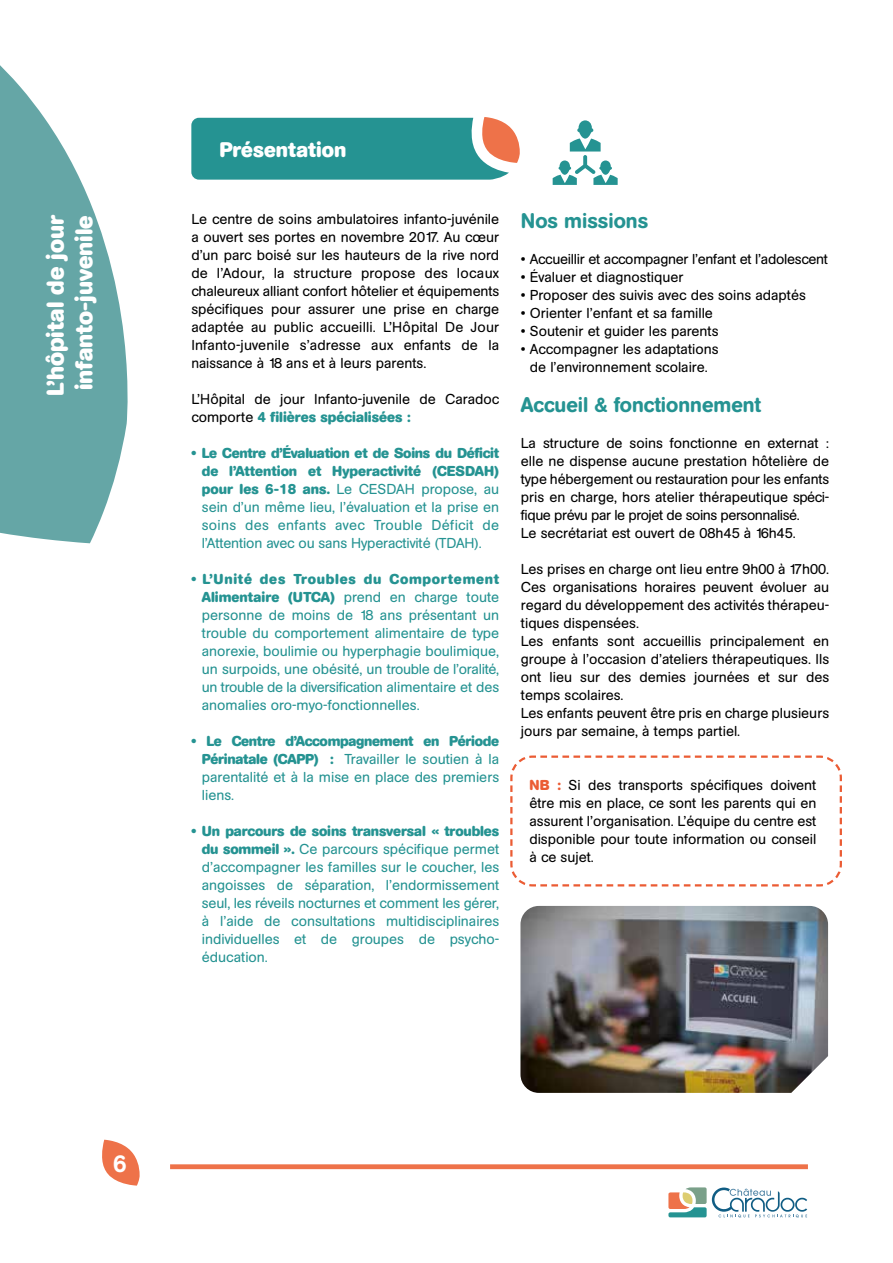
<style>
.page{position:relative;width:893px;height:1263px;background:#fff}
.page>*{position:absolute;margin:0;border:0;box-sizing:border-box;transform-origin:0 0}
.t1{font:700 24px/28.8px "AG Book Rounded";color:#fff}
.t2{font:500 24px "AG Book Rounded";color:#fff}
.t3{font:500 21px "AG Book Rounded";color:#259392}
.t4{font:700 21px "AG Book Rounded";color:#fff}
.t5{font:14.25px/18px "AG Book Rounded";color:#000}
.t6{font:14.25px/18px "AG Book Rounded";color:#259392;text-align:justify}
.t7{font:14.25px "AG Book Rounded";letter-spacing:-.02em;color:#000}
.s1{font-weight:700;color:#259392}
.s2{font-weight:700}
.s3{font-weight:700;color:#eb5c34}
</style>
<div class="page">
<svg style="left:510px;top:755px;width:332px;height:132px"></svg>
<div style="left:170px;top:1164px;width:638px;height:5px;background:#ee7249"></div>
<svg style="left:102px;top:1140px;width:38px;height:45px"></svg>
<svg style="left:668px;top:1187px;width:139px;height:30px"></svg>
<img style="left:520px;top:906px;width:308px;height:187px">
<svg style="left:0;top:65px;width:128px;height:478px;fill:#65a6a6"></svg>
<svg style="left:191px;top:117px;width:329px;height:63px"></svg>
<svg style="left:553px;top:120px;width:65px;height:65px"></svg>
<h1 class="t1" style="left:42px;top:396px;width:183px;rotate:-90deg">L’hôpital de jour infanto-juvenile</h1>
<h2 class="t4" style="left:219px;top:137px;width:128px">Présentation</h2>
<p class="t5" style="left:191px;top:210px;width:309px;text-align:justify">Le centre de soins ambulatoires infanto-juvénile a ouvert ses portes en novembre 2017. Au cœur d’un parc boisé sur les hauteurs de la rive nord de l’Adour, la structure propose des locaux chaleureux alliant confort hôtelier et équipements spécifiques pour assurer une prise en charge adaptée au public accueilli. L’Hôpital De Jour Infanto-juvenile s’adresse aux enfants de la naissance à 18 ans et à leurs parents.</p>
<p class="t5" style="left:191px;top:390px;width:309px">L’Hôpital de jour Infanto-juvenile de Caradoc comporte <span class="s1">4 filières spécialisées :</span></p>
<p class="t6" style="left:202px;top:444px;width:299px;text-indent:-11px"><span class="s2">• Le Centre d’Évaluation et de Soins du Déficit de l’Attention et Hyperactivité (CESDAH) pour les 6-18 ans.</span> Le CESDAH propose, au sein d’un même lieu, l’évaluation et la prise en soins des enfants avec Trouble Déficit de l’Attention avec ou sans Hyperactivité (TDAH).</p>
<p class="t6" style="left:202px;top:570px;width:299px;text-indent:-11px"><span class="s2">• L’Unité des Troubles du Comportement Alimentaire (UTCA)</span> prend en charge toute personne de moins de 18 ans présentant un trouble du comportement alimentaire de type anorexie, boulimie ou hyperphagie boulimique, un surpoids, une obésité, un trouble de l’oralité, un trouble de la diversification alimentaire et des anomalies oro-myo-fonctionnelles.</p>
<p class="t6" style="left:202px;top:732px;width:299px;text-indent:-11px"><span class="s2">• Le Centre d’Accompagnement en Période Périnatale (CAPP) :</span> Travailler le soutien à la parentalité et à la mise en place des premiers liens.</p>
<p class="t6" style="left:202px;top:822px;width:299px;text-indent:-11px"><span class="s2">• Un parcours de soins transversal « troubles du sommeil ».</span> Ce parcours spécifique permet d’accompagner les familles sur le coucher, les angoisses de séparation, l’endormissement seul, les réveils nocturnes et comment les gérer, à l’aide de consultations multidisciplinaires individuelles et de groupes de psycho&shy;éducation.</p>
<h2 class="t3" style="left:521px;top:208px;width:129px">Nos missions</h2>
<p class="t7" style="left:521px;top:251px;width:309px">• Accueillir et accompagner l’enfant et l’adolescent</p>
<p class="t5" style="left:521px;top:268px;width:164px">• Évaluer et diagnostiquer</p>
<p class="t5" style="left:521px;top:286px;width:286px">• Proposer des suivis avec des soins adaptés</p>
<p class="t5" style="left:521px;top:304px;width:194px">• Orienter l’enfant et sa famille</p>
<p class="t5" style="left:521px;top:322px;width:199px">• Soutenir et guider les parents</p>
<p class="t5" style="left:521px;top:340px;width:199px;text-align:center">• Accompagner les adaptations de l’environnement scolaire.</p>
<h2 class="t3" style="left:521px;top:393px;width:242px">Accueil &amp; fonctionnement</h2>
<p class="t5" style="left:521px;top:434px;width:310px">La structure de soins fonctionne en externat : elle ne dispense aucune prestation hôtelière de type hébergement ou restauration pour les enfants pris en charge, hors atelier thérapeutique spéci&shy;fique prévu par le projet de soins personnalisé.<br>Le secrétariat est ouvert de 08h45 à 16h45.</p>
<p class="t5" style="left:521px;top:560px;width:310px">Les prises en charge ont lieu entre 9h00 à 17h00.<br>Ces organisations horaires peuvent évoluer au regard du développement des activités thérapeu&shy;tiques dispensées.<br>Les enfants sont accueillis principalement en groupe à l’occasion d’ateliers thérapeutiques. Ils ont lieu sur des demies journées et sur des temps scolaires.<br>Les enfants peuvent être pris en charge plusieurs jours par semaine, à temps partiel.</p>
<p class="t5" style="left:529px;top:776px;width:289px;text-align:justify"><span class="s3">NB :</span> Si des transports spécifiques doivent être mis en place, ce sont les parents qui en assurent l’organisation. L’équipe du centre est disponible pour toute information ou conseil à ce sujet.</p>
<h1 class="t2" style="left:113px;top:1150px;width:15px">6</h1>
</div>
